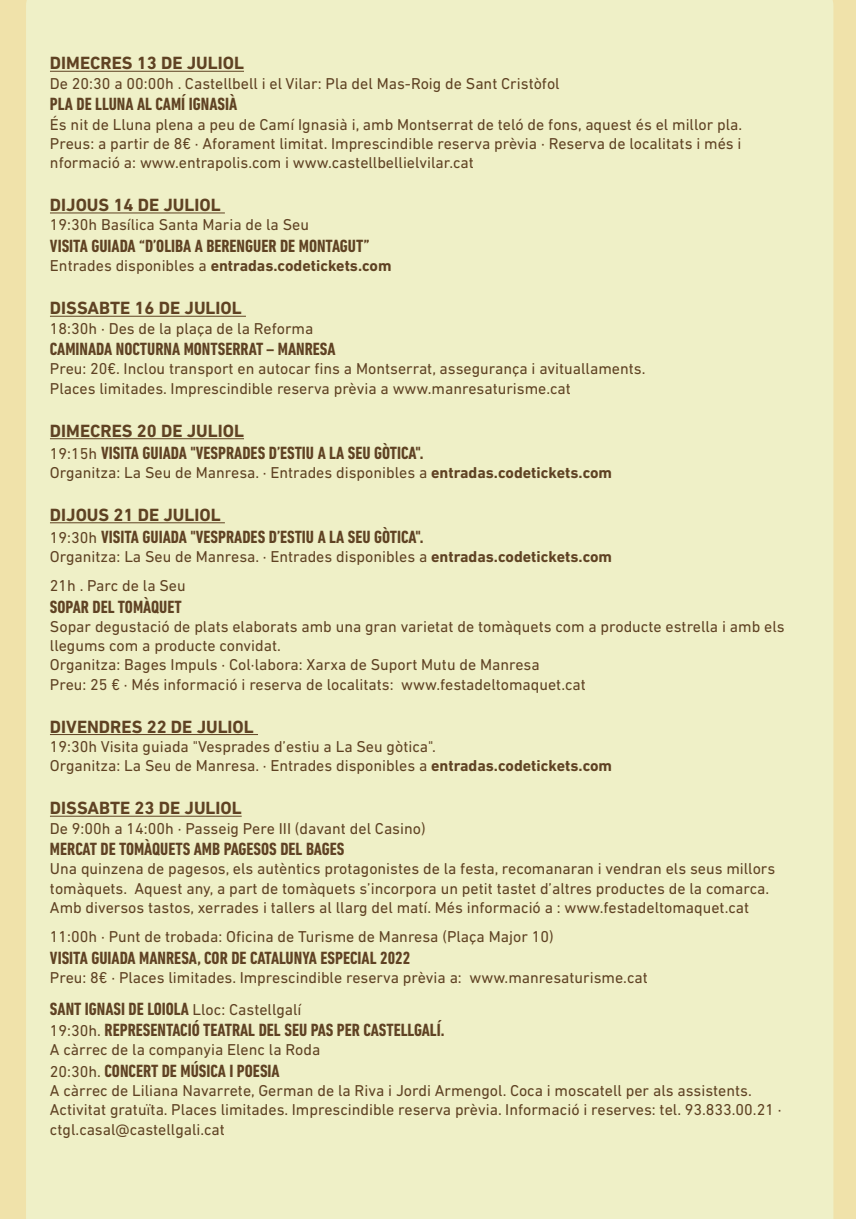
<style>
.page{position:relative;width:856px;height:1219px;background:#fff}
.page>*{position:absolute;margin:0;border:0;box-sizing:border-box;transform-origin:0 0}
.t1{font:700 condensed 18px/21.6px "DIN Next LT Pro";color:#5f4223}
.t2{font:700 18px "DIN Next LT Pro";color:#5f4223}
.t3{font:16px/19.2px "DIN Next LT Pro";color:#5f4223}
.t4{font:700 16px "DIN Next LT Pro";color:#5f4223}
.s1{font-weight:400}
.s2{font-stretch:normal}
.s3{font-weight:400;font-stretch:normal;font-size:16px}
.s4{font-weight:700}
</style>
<div class="page">
<div style="left:0;top:0;width:856px;height:1218px;background:#f0e2aa"></div>
<div style="left:26px;top:0;width:807px;height:1218px;background:#eff0c7"></div>
<hr style="left:50px;top:71px;width:194px;height:1px;background:#5f4223">
<hr style="left:50px;top:212px;width:175px;height:1px;background:#5f4223">
<hr style="left:50px;top:316px;width:196px;height:1px;background:#5f4223">
<hr style="left:50px;top:438px;width:194px;height:1px;background:#5f4223">
<hr style="left:50px;top:522px;width:175px;height:1px;background:#5f4223">
<hr style="left:50px;top:734px;width:208px;height:1px;background:#5f4223">
<hr style="left:50px;top:815px;width:192px;height:1px;background:#5f4223">
<p class="t2" style="left:50px;top:53px;width:196px">DIMECRES 13 DE JULIOL</p>
<p class="t3" style="left:50px;top:73px;width:511px">De 20:30 a 00:00h . Castellbell i el Vilar: Pla del Mas-Roig de Sant Cristòfol</p>
<p class="t1" style="left:50px;top:93px;width:189px">PLA DE LLUNA AL CAMÍ IGNASIÀ</p>
<p class="t3" style="left:50px;top:114px;width:694px;text-align:justify">És nit de Lluna plena a peu de Camí Ignasià i, amb Montserrat de teló de fons, aquest és el millor pla.<br>Preus: a partir de 8€ · Aforament limitat. Imprescindible reserva prèvia · Reserva de localitats i més i nformació a: www.entrapolis.com i www.castellbellielvilar.cat</p>
<p class="t2" style="left:50px;top:194px;width:172px">DIJOUS 14 DE JULIOL</p>
<p class="t3" style="left:50px;top:215px;width:261px">19:30h Basílica Santa Maria de la Seu</p>
<p class="t1" style="left:50px;top:235px;width:321px">VISITA GUIADA “D’OLIBA A BERENGUER DE MONTAGUT”</p>
<p class="t4" style="left:50px;top:256px;width:343px"><span class="s1">Entrades disponibles a</span> entradas.codetickets.com</p>
<p class="t2" style="left:50px;top:298px;width:193px">DISSABTE 16 DE JULIOL</p>
<p class="t3" style="left:50px;top:318px;width:265px">18:30h · Des de la plaça de la Reforma</p>
<p class="t1" style="left:50px;top:338px;width:287px">CAMINADA NOCTURNA MONTSERRAT – MANRESA</p>
<p class="t3" style="left:50px;top:359px;width:597px">Preu: 20€. Inclou transport en autocar fins a Montserrat, assegurança i avituallaments.<br>Places limitades. Imprescindible reserva prèvia a www.manresaturisme.cat</p>
<p class="t1" style="left:50px;top:420px;width:375px"><span class="s2">DIMECRES 20 DE JULIOL<br></span><span class="s3">19:15h</span> VISITA GUIADA "VESPRADES D’ESTIU A LA SEU GÒTICA".</p>
<p class="t3" style="left:50px;top:462px;width:564px">Organitza: La Seu de Manresa. · Entrades disponibles a <span class="s4">entradas.codetickets.com</span></p>
<p class="t1" style="left:50px;top:504px;width:375px"><span class="s2">DIJOUS 21 DE JULIOL<br></span><span class="s3">19:30h</span> VISITA GUIADA "VESPRADES D’ESTIU A LA SEU GÒTICA".</p>
<p class="t3" style="left:50px;top:541px;width:564px;line-height:29.2px">Organitza: La Seu de Manresa. · Entrades disponibles a <span class="s4">entradas.codetickets.com<br></span>21h . Parc de la Seu</p>
<p class="t1" style="left:50px;top:595px;width:133px">SOPAR DEL TOMÀQUET</p>
<p class="t3" style="left:50px;top:616px;width:736px">Sopar degustació de plats elaborats amb una gran varietat de tomàquets com a producte estrella i amb els llegums com a producte convidat.<br>Organitza: Bages Impuls · Col·labora: Xarxa de Suport Mutu de Manresa<br>Preu: 25 € · Més informació i reserva de localitats: www.festadeltomaquet.cat</p>
<p class="t2" style="left:50px;top:716px;width:205px">DIVENDRES 22 DE JULIOL</p>
<p class="t3" style="left:50px;top:736px;width:564px">19:30h Visita guiada "Vesprades d’estiu a La Seu gòtica".<br>Organitza: La Seu de Manresa. · Entrades disponibles a <span class="s4">entradas.codetickets.com</span></p>
<p class="t2" style="left:50px;top:797px;width:193px">DISSABTE 23 DE JULIOL</p>
<p class="t3" style="left:50px;top:818px;width:377px">De 9:00h a 14:00h · Passeig Pere III (davant del Casino)</p>
<p class="t1" style="left:50px;top:838px;width:296px">MERCAT DE TOMÀQUETS AMB PAGESOS DEL BAGES</p>
<p class="t3" style="left:50px;top:859px;width:727px">Una quinzena de pagesos, els autèntics protagonistes de la festa, recomanaran i vendran els seus millors tomàquets. Aquest any, a part de tomàquets s’incorpora un petit tastet d’altres productes de la comarca.<br>Amb diversos tastos, xerrades i tallers al llarg del matí. Més informació a : www.festadeltomaquet.cat</p>
<p class="t3" style="left:50px;top:926px;width:505px">11:00h · Punt de trobada: Oficina de Turisme de Manresa (Plaça Major 10)</p>
<p class="t1" style="left:50px;top:946px;width:362px">VISITA GUIADA MANRESA, COR DE CATALUNYA ESPECIAL 2022</p>
<p class="t3" style="left:50px;top:967px;width:599px">Preu: 8€ · Places limitades. Imprescindible reserva prèvia a: www.manresaturisme.cat</p>
<p class="t1" style="left:50px;top:997px;width:396px">SANT IGNASI DE LOIOLA <span class="s3">Lloc: Castellgalí<br>19:30h.</span> REPRESENTACIÓ TEATRAL DEL SEU PAS PER CASTELLGALÍ.</p>
<p class="t3" style="left:50px;top:1039px;width:272px">A càrrec de la companyia Elenc la Roda</p>
<p class="t1" style="left:50px;top:1059px;width:231px"><span class="s3">20:30h.</span> CONCERT DE MÚSICA I POESIA</p>
<p class="t3" style="left:50px;top:1080px;width:733px">A càrrec de Liliana Navarrete, German de la Riva i Jordi Armengol. Coca i moscatell per als assistents.<br>Activitat gratuïta. Places limitades. Imprescindible reserva prèvia. Informació i reserves: tel. 93.833.00.21 · ctgl.casal@castellgali.cat</p>
</div>
